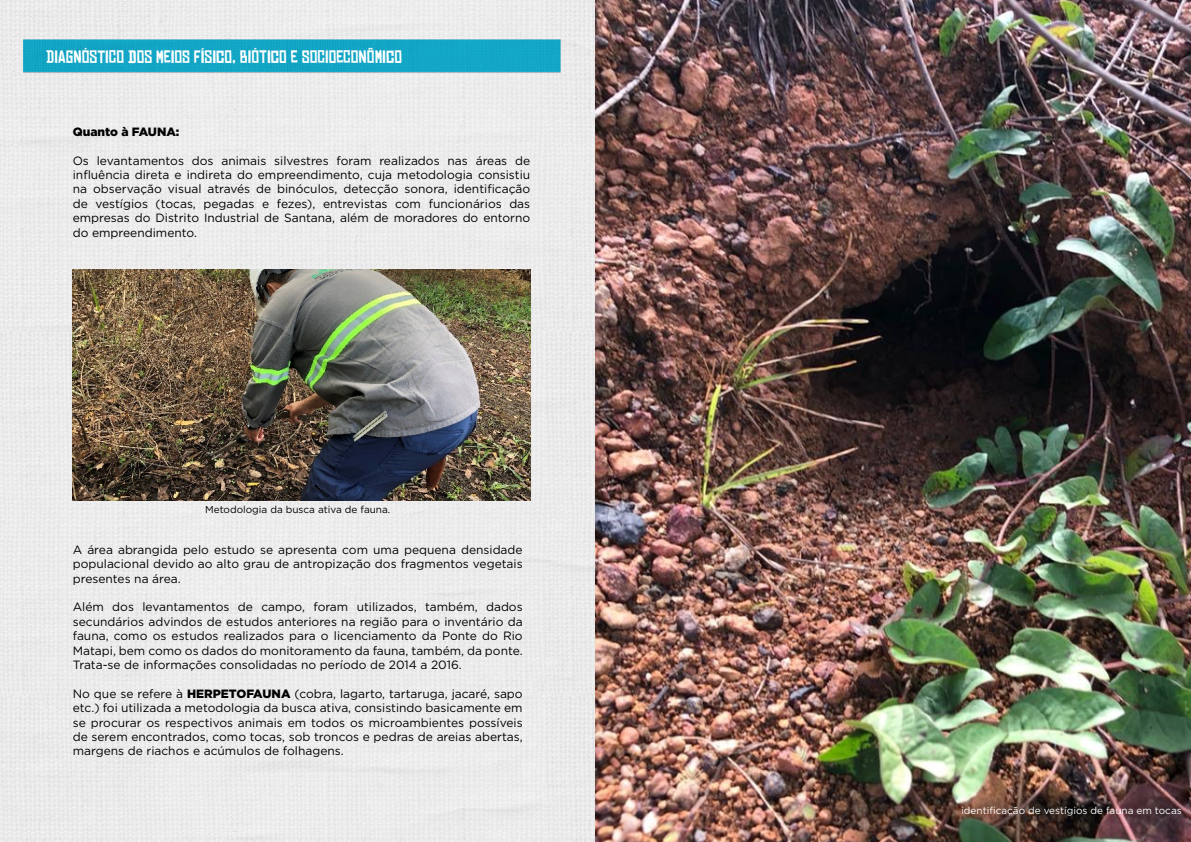
<style>
.page{position:relative;width:1191px;height:842px;background:#fff}
.page>*{position:absolute;margin:0;border:0;box-sizing:border-box;transform-origin:0 0}
.t1{font:17px "Chinese Rocks Rg";color:#fff}
.t2{font:12px/14.4px "Gotham";color:#000;text-align:justify}
.t3{font:900 12px "Gotham";color:#000}
.t4{font:10px "Gotham";color:#fff}
.t5{font:10px "Gotham";color:#000}
.s1{font-weight:900}
</style>
<div class="page">
<div style="left:0;top:0;width:595px;height:842px;background:#ececec"></div>
<img style="left:0;top:26px;width:590px;height:60px">
<img style="left:595px;top:0;width:596px;height:842px">
<img style="left:73px;top:269px;width:457px;height:231px">
<h1 class="t1" style="left:46px;top:48px;width:52px">DIAGNÓSTICO</h1>
<h1 class="t1" style="left:128px;top:48px;width:43px">DOS MEIOS</h1>
<h1 class="t1" style="left:194px;top:48px;width:124px">FÍSICO, BIÓTICO E SOCIOECON</h1>
<h1 class="t1" style="left:367px;top:48px;width:36px">ÔMICO</h1>
<p class="t3" style="left:73px;top:123px;width:108px">Quanto à FAUNA:</p>
<p class="t2" style="left:73px;top:153px;width:459px">Os levantamentos dos animais silvestres foram realizados nas áreas de influência direta e indireta do empreendimento, cuja metodologia consistiu na observação visual através de binóculos, detecção sonora, identificação de vestígios (tocas, pegadas e fezes), entrevistas com funcionários das empresas do Distrito Industrial de Santana, além de moradores do entorno do empreendimento.</p>
<p class="t5" style="left:205px;top:503px;width:187px">Metodologia da busca ativa de fauna.</p>
<p class="t2" style="left:73px;top:542px;width:451px">A área abrangida pelo estudo se apresenta com uma pequena densidade populacional devido ao alto grau de antropização dos fragmentos vegetais presentes na área.</p>
<p class="t2" style="left:73px;top:600px;width:451px">Além dos levantamentos de campo, foram utilizados, também, dados secundários advindos de estudos anteriores na região para o inventário da fauna, como os estudos realizados para o licenciamento da Ponte do Rio Matapi, bem como os dados do monitoramento da fauna, também, da ponte.<br>Trata-se de informações consolidadas no período de 2014 a 2016.</p>
<p class="t2" style="left:73px;top:686px;width:451px">No que se refere à <span class="s1">HERPETOFAUNA</span> (cobra, lagarto, tartaruga, jacaré, sapo etc.) foi utilizada a metodologia da busca ativa, consistindo basicamente em se procurar os respectivos animais em todos os microambientes possíveis de serem encontrados, como tocas, sob troncos e pedras de areias abertas, margens de riachos e acúmulos de folhagens.</p>
<p class="t4" style="left:961px;top:804px;width:222px">identificação de vestígios de fauna em tocas</p>
</div>
